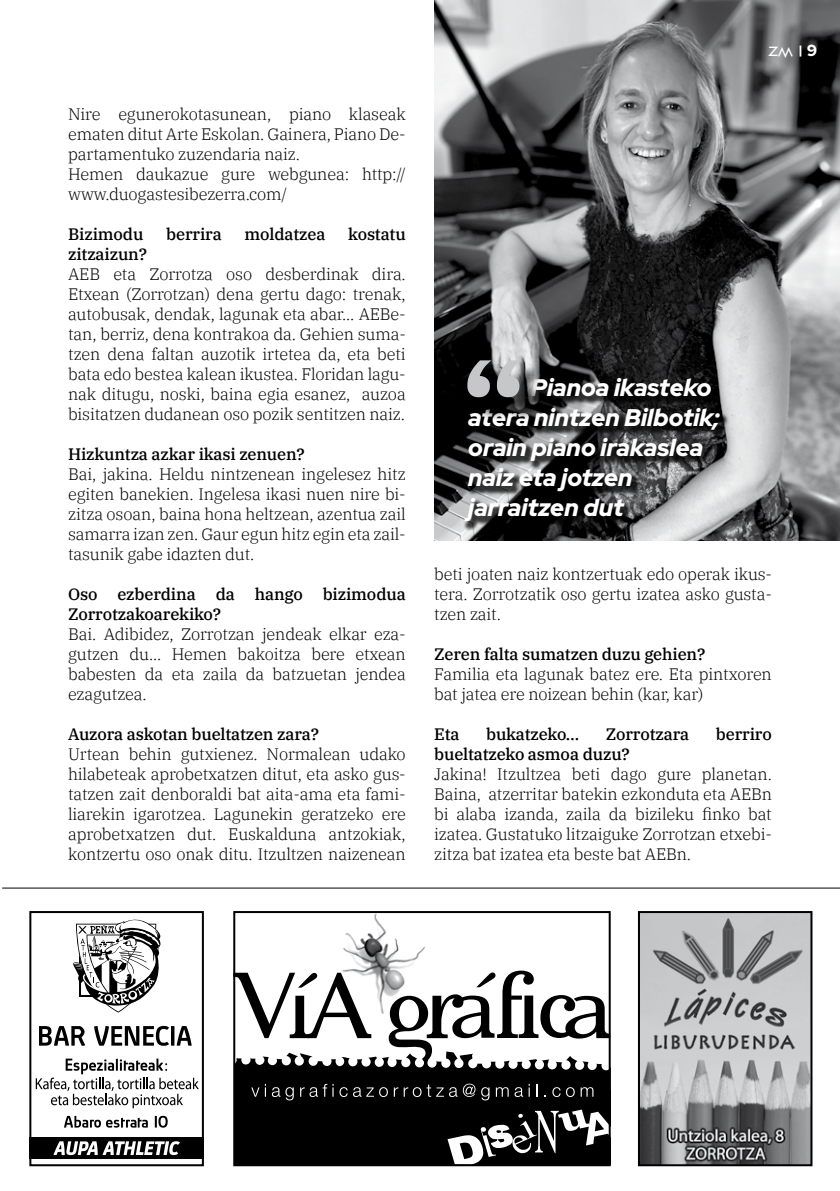
<style>
.page{position:relative;width:840px;height:1191px;background:#fff}
.page>*{position:absolute;margin:0;border:0;box-sizing:border-box;transform-origin:0 0}
.t1{font:italic 900 24px/30px "Red Hat Display";color:#fff}
.t2{font:300 16.4px/20px "IBM Plex Serif";letter-spacing:-.01em;color:#000;text-align:justify}
.t3{font:500 16.4px/20px "IBM Plex Serif";letter-spacing:-.01em;color:#000}
.t4{font:300 16px "Variex";color:#fff}
.s1{font-family:"Red Hat Display";font-weight:900}
</style>
<div class="page">
<img style="left:434px;top:0;width:405px;height:540px">
<hr style="left:2px;top:887px;width:837px;height:1px;background:#000">
<div style="left:463px;top:377px;width:266px;height:154px;background:#000;opacity:.75"></div>
<div style="left:470px;top:364px;width:74px;height:58px;background:#000;opacity:.75"></div>
<svg style="left:467px;top:360px;width:53px;height:37px;background:#8e8f90"></svg>
<img style="left:640px;top:914px;width:169px;height:249px">
<div style="left:637px;top:911px;width:175px;height:255px;border:2px solid #000"></div>
<div style="left:29px;top:911px;width:175px;height:255px;border:2px solid #000"></div>
<div style="left:29px;top:1137px;width:175px;height:21px;background:#000"></div>
<svg style="left:73px;top:919px;width:88px;height:93px"></svg>
<svg style="left:39px;top:1026px;width:46px;height:19px"></svg>
<svg style="left:94px;top:1026px;width:98px;height:19px"></svg>
<svg style="left:53px;top:1141px;width:127px;height:14px"></svg>
<svg style="left:64px;top:1115px;width:84px;height:12px"></svg>
<svg style="left:155px;top:1115px;width:13px;height:12px"></svg>
<svg style="left:36px;top:1058px;width:163px;height:50px"></svg>
<img style="left:343px;top:914px;width:82px;height:56px">
<svg style="left:236px;top:970px;width:375px;height:194px"></svg>
<div style="left:233px;top:911px;width:377px;height:255px;border:2px solid #000"></div>
<p class="t2" style="left:68px;top:103px;width:339px;text-align:left">Nire egunerokotasunean, piano klaseak ematen ditut Arte Eskolan. Gainera, Piano De&shy;partamentuko zuzendaria naiz.<br>Hemen daukazue gure webgunea: http:// www.duogastesibezerra.com/</p>
<p class="t3" style="left:68px;top:223px;width:77px">Bizimodu</p>
<p class="t3" style="left:166px;top:223px;width:57px">berrira</p>
<p class="t3" style="left:244px;top:223px;width:82px">moldatzea</p>
<p class="t3" style="left:348px;top:223px;width:59px">kostatu</p>
<p class="t3" style="left:68px;top:243px;width:80px">zitzaizun?</p>
<p class="t2" style="left:68px;top:263px;width:339px">AEB eta Zorrotza oso desberdinak dira.<br>Etxean (Zorrotzan) dena gertu dago: trenak, autobusak, dendak, lagunak eta abar... AEBe&shy;tan, berriz, dena kontrakoa da. Gehien suma&shy;tzen dena faltan auzotik irtetea da, eta beti bata edo bestea kalean ikustea. Floridan lagu&shy;nak ditugu, noski, baina egia esanez, auzoa bisitatzen dudanean oso pozik sentitzen naiz.</p>
<p class="t3" style="left:68px;top:443px;width:238px">Hizkuntza azkar ikasi zenuen?</p>
<p class="t2" style="left:68px;top:463px;width:339px">Bai, jakina. Heldu nintzenean ingelesez hitz egiten banekien. Ingelesa ikasi nuen nire bi&shy;zitza osoan, baina hona heltzean, azentua zail samarra izan zen. Gaur egun hitz egin eta zail&shy;tasunik gabe idazten dut.</p>
<p class="t3" style="left:68px;top:583px;width:339px">Oso ezberdina da hango bizimodua<br>Zorrotzakoarekiko?</p>
<p class="t2" style="left:68px;top:623px;width:339px">Bai. Adibidez, Zorrotzan jendeak elkar eza&shy;gutzen du... Hemen bakoitza bere etxean babesten da eta zaila da batzuetan jendea ezagutzea.</p>
<p class="t3" style="left:68px;top:723px;width:252px">Auzora askotan bueltatzen zara?</p>
<p class="t2" style="left:68px;top:743px;width:339px">Urtean behin gutxienez. Normalean udako hilabeteak aprobetxatzen ditut, eta asko gus&shy;tatzen zait denboraldi bat aita-ama eta fami&shy;liarekin igarotzea. Lagunekin geratzeko ere aprobetxatzen dut. Euskalduna antzokiak, kontzertu oso onak ditu. Itzultzen naizenean</p>
<p class="t4" style="left:767px;top:39px;width:51px">ZM <sup>|</sup> <span class="s1">9</span></p>
<h1 class="t1" style="left:468px;top:372px;width:253px;text-indent:62px">Pianoa ikasteko atera nintzen Bilbotik; orain piano irakaslea naiz eta jotzen jarraitzen dut</h1>
<p class="t2" style="left:434px;top:563px;width:339px">beti joaten naiz kontzertuak edo operak ikus&shy;tera. Zorrotzatik oso gertu izatea asko gusta&shy;tzen zait.</p>
<p class="t3" style="left:434px;top:643px;width:272px">Zeren falta sumatzen duzu gehien?</p>
<p class="t2" style="left:434px;top:663px;width:339px">Familia eta lagunak batez ere. Eta pintxoren bat jatea ere noizean behin (kar, kar)</p>
<p class="t3" style="left:434px;top:723px;width:27px">Eta</p>
<p class="t3" style="left:486px;top:723px;width:95px">bukatzeko…</p>
<p class="t3" style="left:605px;top:723px;width:85px">Zorrotzara</p>
<p class="t3" style="left:715px;top:723px;width:57px">berriro</p>
<p class="t3" style="left:434px;top:743px;width:197px">bueltatzeko asmoa duzu?</p>
<p class="t2" style="left:434px;top:763px;width:339px">Jakina! Itzultzea beti dago gure planetan.<br>Baina, atzerritar batekin ezkonduta eta AEBn bi alaba izanda, zaila da bizileku finko bat izatea. Gustatuko litzaiguke Zorrotzan etxebi&shy;zitza bat izatea eta beste bat AEBn.</p>
</div>
